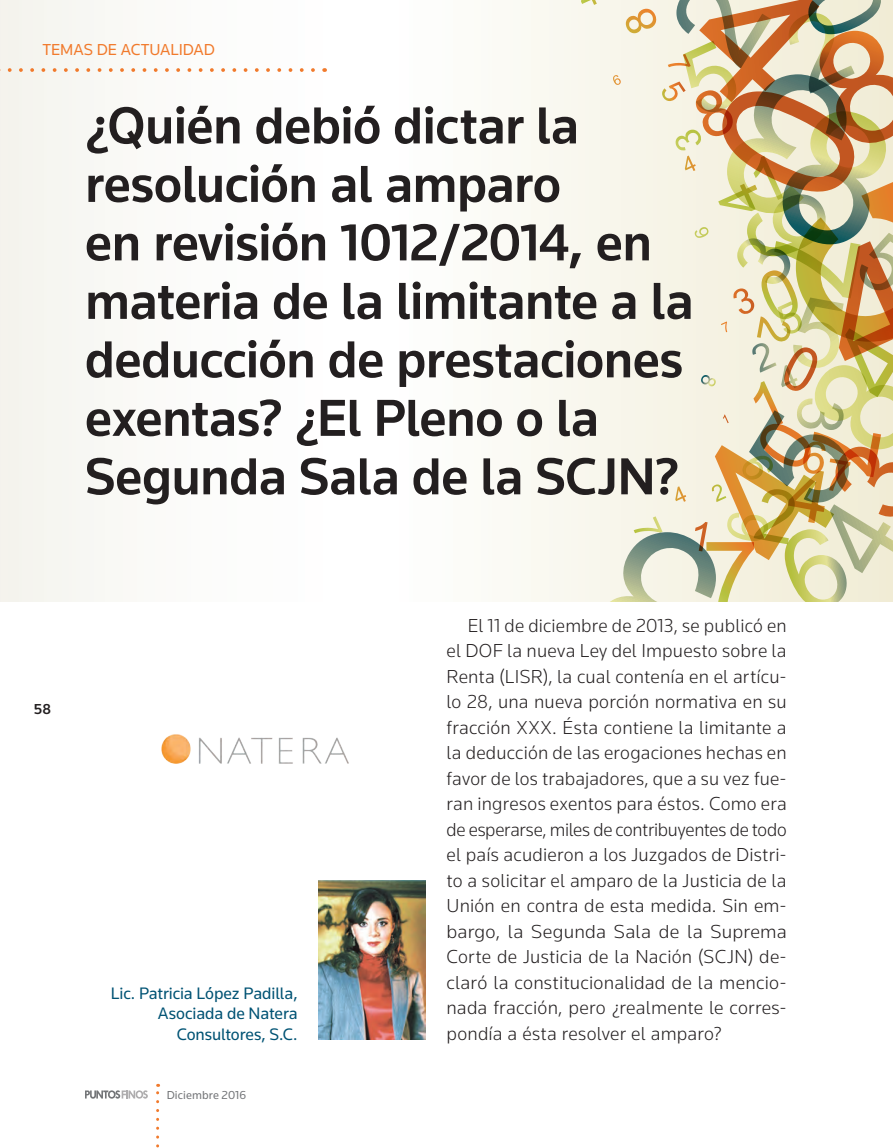
<style>
.page{position:relative;width:893px;height:1148px;background:#fff}
.page>*{position:absolute;margin:0;border:0;box-sizing:border-box;transform-origin:0 0}
.Titulo{font:500 54px/58.5px "Knowledge";letter-spacing:-.015em;color:#231f20}
.Entradilla{font:300 19.5px/25.5px "Knowledge";letter-spacing:.01em;color:#231f20;text-align:justify}
.Autor{font:17.25px/20.7px "Knowledge";letter-spacing:-.005em;color:#005374;text-align:right}
.t1{font:16.5px "Knowledge";color:#f17a2c}
.t2{font:500 15px "Knowledge";color:#231f20}
.t3{font:12px "Knowledge";letter-spacing:.01em;color:#737578}
</style>
<div class="page">
<div style="left:0;top:0;width:893px;height:602px;background:#fcfcf8"></div>
<svg style="left:85px;top:1090px;width:63px;height:9px"></svg>
<svg style="left:156px;top:1084px;width:3px;height:64px"></svg>
<svg style="left:0;top:68px;width:313px;height:4px"></svg>
<img style="left:319px;top:880px;width:106px;height:160px">
<img style="left:161px;top:734px;width:188px;height:30px">
<svg style="left:581px;top:0;width:312px;height:602px"></svg>
<p class="t1" style="left:42px;top:39px;width:174px">TEMAS DE ACTUALIDAD</p>
<p class="Titulo" style="left:85px;top:95px;width:610px">¿Quién debió dictar la resolución al amparo<br>en revisión 1012/2014, en materia de la limitante a la deducción de prestaciones exentas? ¿El Pleno o la<br>Segunda Sala de la SCJN?</p>
<p class="t2" style="left:34px;top:700px;width:19px">58</p>
<p class="Autor" style="left:111px;top:982px;width:188px">Lic. Patricia López Padilla,<br>Asociada de Natera<br>Consultores, S.C.</p>
<p class="t3" style="left:167px;top:1087px;width:81px">Diciembre 2016</p>
<p class="Entradilla" style="left:446px;top:612px;width:342px;text-indent:21px">El 11 de diciembre de 2013, se publicó en el DOF la nueva Ley del Impuesto sobre la Renta (LISR), la cual contenía en el artícu&shy;lo 28, una nueva porción normativa en su fracción XXX. Ésta contiene la limitante a la deducción de las erogaciones hechas en favor de los trabajadores, que a su vez fue&shy;ran ingresos exentos para éstos. Como era de esperarse, miles de contribuyentes de todo el país acudieron a los Juzgados de Distri&shy;to a solicitar el amparo de la Justicia de la Unión en contra de esta medida. Sin em&shy;bargo, la Segunda Sala de la Suprema Corte de Justicia de la Nación (SCJN) de&shy;claró la constitucionalidad de la mencio&shy;nada fracción, pero ¿realmente le corres&shy;pondía a ésta resolver el amparo?</p>
</div>
